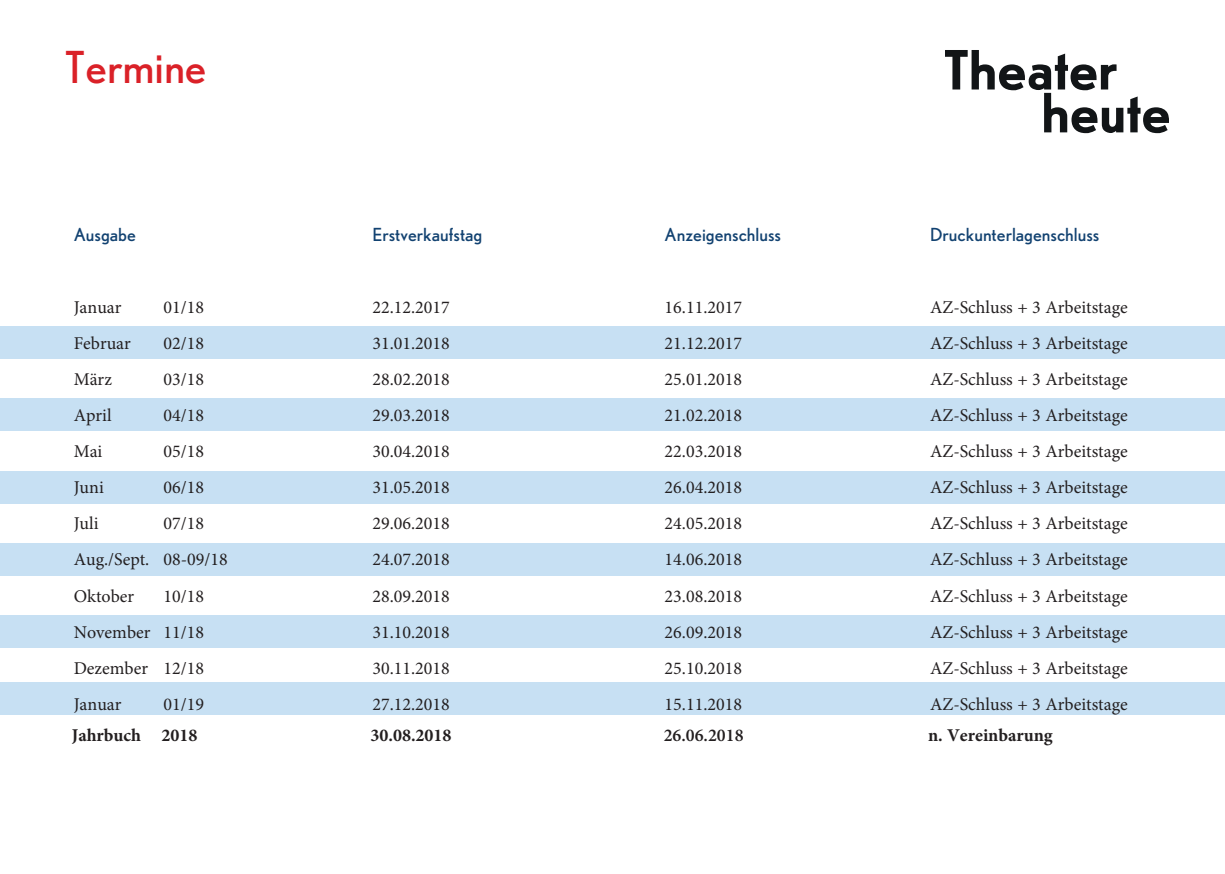
<style>
.page{position:relative;width:1225px;height:874px;background:#fff}
.page>*{position:absolute;margin:0;border:0;box-sizing:border-box;transform-origin:0 0}
.t1{font:44px "Nobel";color:#da2128}
.t2{font:18px "Minion Pro";color:#231f20}
.t3{font:18px "Nobel";color:#124271}
.t4{font:700 18px "Minion Pro";color:#231f20}
.t5{font:600 18px "Minion Pro";color:#231f20}
</style>
<div class="page">
<div style="left:0;top:326px;width:1225px;height:32px;background:#c7e0f3"></div>
<div style="left:0;top:398px;width:1225px;height:33px;background:#c7e0f3"></div>
<div style="left:0;top:470px;width:1225px;height:33px;background:#c7e0f3"></div>
<div style="left:0;top:542px;width:1225px;height:33px;background:#c7e0f3"></div>
<div style="left:0;top:615px;width:1225px;height:32px;background:#c7e0f3"></div>
<div style="left:0;top:681px;width:1225px;height:33px;background:#c7e0f3"></div>
<svg style="left:945px;top:50px;width:223px;height:83px"></svg>
<h1 class="t1" style="left:64px;top:42px;width:144px">Termine</h1>
<p class="t3" style="left:74px;top:224px;width:64px">Ausgabe</p>
<p class="t3" style="left:372px;top:224px;width:111px">Erstverkaufstag</p>
<p class="t3" style="left:664px;top:224px;width:118px">Anzeigenschluss</p>
<p class="t3" style="left:930px;top:224px;width:171px">Druckunterlagenschluss</p>
<p class="t2" style="left:74px;top:300px;width:49px">Januar</p>
<p class="t2" style="left:164px;top:300px;width:42px">01/18</p>
<p class="t2" style="left:372px;top:300px;width:79px">22.12.2017</p>
<p class="t2" style="left:664px;top:300px;width:79px">16.11.2017</p>
<p class="t2" style="left:930px;top:300px;width:199px">AZ-Schluss + 3 Arbeitstage</p>
<p class="t2" style="left:74px;top:336px;width:59px">Februar</p>
<p class="t2" style="left:164px;top:336px;width:42px">02/18</p>
<p class="t2" style="left:372px;top:336px;width:79px">31.01.2018</p>
<p class="t2" style="left:664px;top:336px;width:79px">21.12.2017</p>
<p class="t2" style="left:930px;top:336px;width:199px">AZ-Schluss + 3 Arbeitstage</p>
<p class="t2" style="left:74px;top:372px;width:40px">März</p>
<p class="t2" style="left:164px;top:372px;width:42px">03/18</p>
<p class="t2" style="left:372px;top:372px;width:79px">28.02.2018</p>
<p class="t2" style="left:664px;top:372px;width:79px">25.01.2018</p>
<p class="t2" style="left:930px;top:372px;width:199px">AZ-Schluss + 3 Arbeitstage</p>
<p class="t2" style="left:74px;top:408px;width:39px">April</p>
<p class="t2" style="left:164px;top:408px;width:42px">04/18</p>
<p class="t2" style="left:372px;top:408px;width:79px">29.03.2018</p>
<p class="t2" style="left:664px;top:408px;width:79px">21.02.2018</p>
<p class="t2" style="left:930px;top:408px;width:199px">AZ-Schluss + 3 Arbeitstage</p>
<p class="t2" style="left:74px;top:444px;width:30px">Mai</p>
<p class="t2" style="left:164px;top:444px;width:42px">05/18</p>
<p class="t2" style="left:372px;top:444px;width:79px">30.04.2018</p>
<p class="t2" style="left:664px;top:444px;width:79px">22.03.2018</p>
<p class="t2" style="left:930px;top:444px;width:199px">AZ-Schluss + 3 Arbeitstage</p>
<p class="t2" style="left:74px;top:480px;width:32px">Juni</p>
<p class="t2" style="left:164px;top:480px;width:42px">06/18</p>
<p class="t2" style="left:372px;top:480px;width:79px">31.05.2018</p>
<p class="t2" style="left:664px;top:480px;width:79px">26.04.2018</p>
<p class="t2" style="left:930px;top:480px;width:199px">AZ-Schluss + 3 Arbeitstage</p>
<p class="t2" style="left:74px;top:516px;width:26px">Juli</p>
<p class="t2" style="left:164px;top:516px;width:42px">07/18</p>
<p class="t2" style="left:372px;top:516px;width:79px">29.06.2018</p>
<p class="t2" style="left:664px;top:516px;width:79px">24.05.2018</p>
<p class="t2" style="left:930px;top:516px;width:199px">AZ-Schluss + 3 Arbeitstage</p>
<p class="t2" style="left:74px;top:552px;width:156px">Aug./Sept. 08-09/18</p>
<p class="t2" style="left:372px;top:552px;width:79px">24.07.2018</p>
<p class="t2" style="left:664px;top:552px;width:79px">14.06.2018</p>
<p class="t2" style="left:930px;top:552px;width:199px">AZ-Schluss + 3 Arbeitstage</p>
<p class="t2" style="left:74px;top:588px;width:62px">Oktober</p>
<p class="t2" style="left:164px;top:588px;width:42px">10/18</p>
<p class="t2" style="left:372px;top:588px;width:79px">28.09.2018</p>
<p class="t2" style="left:664px;top:588px;width:79px">23.08.2018</p>
<p class="t2" style="left:930px;top:588px;width:199px">AZ-Schluss + 3 Arbeitstage</p>
<p class="t2" style="left:74px;top:624px;width:132px">November 11/18</p>
<p class="t2" style="left:372px;top:624px;width:79px">31.10.2018</p>
<p class="t2" style="left:664px;top:624px;width:79px">26.09.2018</p>
<p class="t2" style="left:930px;top:624px;width:199px">AZ-Schluss + 3 Arbeitstage</p>
<p class="t2" style="left:74px;top:660px;width:132px">Dezember 12/18</p>
<p class="t2" style="left:372px;top:660px;width:79px">30.11.2018</p>
<p class="t2" style="left:664px;top:660px;width:79px">25.10.2018</p>
<p class="t2" style="left:930px;top:660px;width:199px">AZ-Schluss + 3 Arbeitstage</p>
<p class="t2" style="left:74px;top:696px;width:49px">Januar</p>
<p class="t2" style="left:164px;top:696px;width:42px">01/19</p>
<p class="t2" style="left:372px;top:696px;width:79px">27.12.2018</p>
<p class="t2" style="left:664px;top:696px;width:79px">15.11.2018</p>
<p class="t2" style="left:930px;top:696px;width:199px">AZ-Schluss + 3 Arbeitstage</p>
<p class="t4" style="left:72px;top:728px;width:127px">Jahrbuch 2018</p>
<p class="t4" style="left:370px;top:728px;width:83px">30.08.2018</p>
<p class="t5" style="left:664px;top:728px;width:81px">26.06.2018</p>
<p class="t4" style="left:928px;top:728px;width:126px">n. Vereinbarung</p>
</div>
